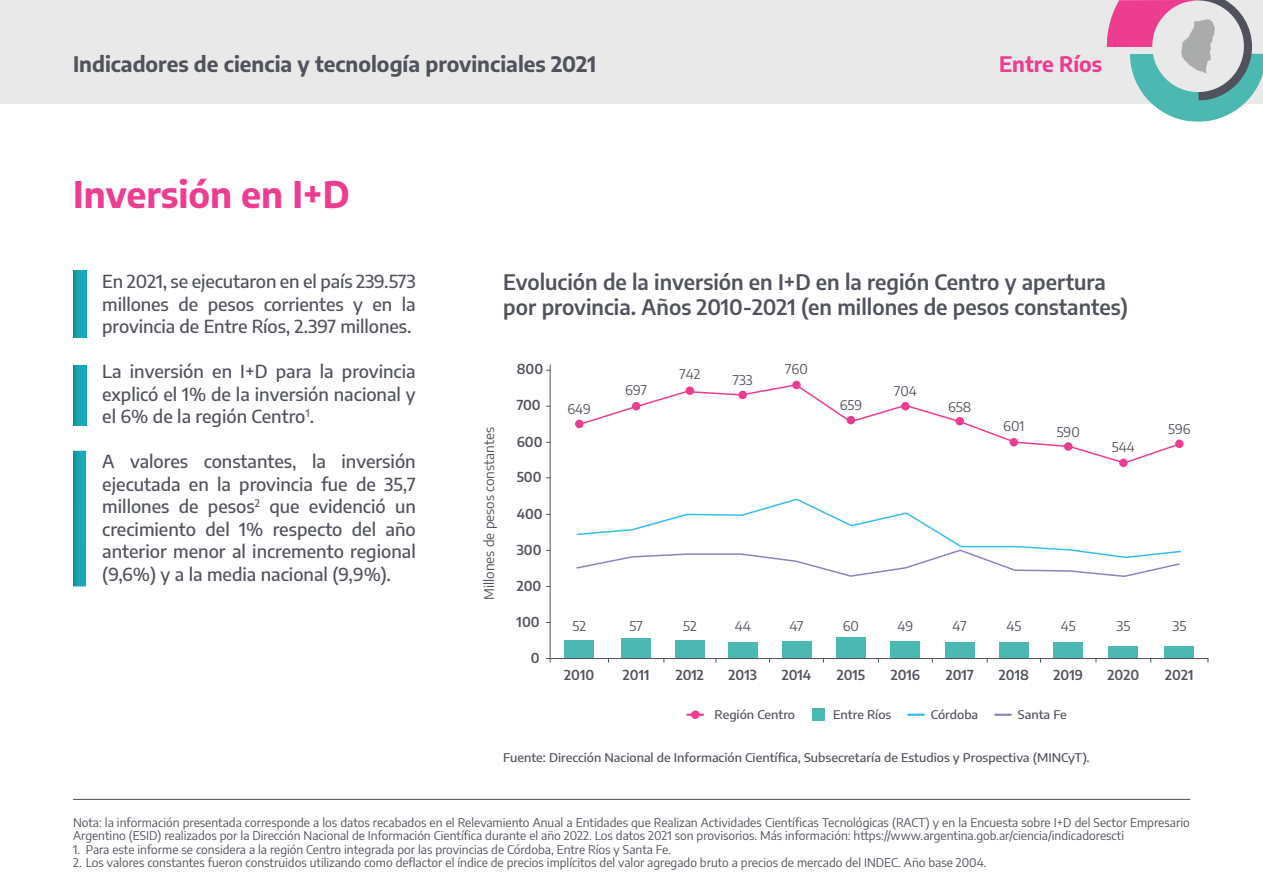
<style>
.page{position:relative;width:1263px;height:893px;background:#fff}
.page>*{position:absolute;margin:0;border:0;box-sizing:border-box;transform-origin:0 0}
.t1{font:700 36px "Encode Sans";color:#ed3d90}
.t2{font:600 21px/25.2px "Encode Sans";color:#50535c}
.t3{font:700 21px "Encode Sans";color:#50535c}
.t4{font:700 21px "Encode Sans";color:#ed3d90}
.t5{font:500 18px/22.5px "Encode Sans";color:#50535c;text-align:justify}
.t6{font:13.5px "Encode Sans";color:#50535c}
.t7{font:600 13.5px "Encode Sans";color:#50535c}
.t8{font:12px/13.5px "Encode Sans";color:#50535c}
.t9{font:500 12px "Encode Sans";color:#50535c;scale:1.05 1}
</style>
<div class="page">
<div style="left:0;top:0;width:1263px;height:103px;background:#e9e9e9"></div>
<svg style="left:1107px;top:0;width:156px;height:122px"></svg>
<svg style="left:73px;top:366px;width:13px;height:59px"></svg>
<svg style="left:73px;top:270px;width:13px;height:67px"></svg>
<svg style="left:73px;top:451px;width:13px;height:135px;background:#16a2ab"></svg>
<hr style="left:73px;top:799px;width:1117px;height:1px;background:#50535c">
<hr style="left:550px;top:365px;width:1px;height:297px;background:#50535c">
<svg style="left:687px;top:714px;width:16px;height:2px"></svg>
<div style="left:691px;top:710px;width:8px;height:9px;background:#ed3d90;border-radius:50%"></div>
<div style="left:812px;top:709px;width:12px;height:12px;background:#4bb9b1"></div>
<svg style="left:908px;top:714px;width:16px;height:2px"></svg>
<svg style="left:995px;top:714px;width:16px;height:2px"></svg>
<div style="left:1119px;top:459px;width:9px;height:8px;background:#ed3d90;border-radius:50%"></div>
<div style="left:1175px;top:439px;width:8px;height:9px;background:#ed3d90;border-radius:50%"></div>
<svg style="left:792px;top:381px;width:9px;height:8px"></svg>
<svg style="left:575px;top:383px;width:606px;height:81px"></svg>
<div style="left:564px;top:640px;width:30px;height:19px;background:#4bb9b1"></div>
<div style="left:621px;top:638px;width:30px;height:21px;background:#4bb9b1"></div>
<div style="left:675px;top:640px;width:30px;height:19px;background:#4bb9b1"></div>
<div style="left:728px;top:642px;width:30px;height:17px;background:#4bb9b1"></div>
<div style="left:836px;top:637px;width:30px;height:22px;background:#4bb9b1"></div>
<div style="left:890px;top:641px;width:30px;height:18px;background:#4bb9b1"></div>
<div style="left:945px;top:642px;width:30px;height:17px;background:#4bb9b1"></div>
<div style="left:999px;top:642px;width:30px;height:17px;background:#4bb9b1"></div>
<div style="left:1053px;top:642px;width:30px;height:17px;background:#4bb9b1"></div>
<div style="left:1108px;top:646px;width:30px;height:13px;background:#4bb9b1"></div>
<div style="left:1164px;top:646px;width:30px;height:13px;background:#4bb9b1"></div>
<svg style="left:576px;top:498px;width:605px;height:79px"></svg>
<div style="left:782px;top:641px;width:29px;height:18px;background:#4bb9b1"></div>
<hr style="left:546px;top:658px;width:662px;height:1px;background:#50535c">
<h2 class="t3" style="left:73px;top:49px;width:525px">Indicadores de ciencia y tecnología provinciales 2021</h2>
<h2 class="t4" style="left:999px;top:49px;width:105px">Entre Ríos</h2>
<h1 class="t1" style="left:73px;top:168px;width:278px">Inversión en I+D</h1>
<h3 class="t5" style="left:102px;top:270px;width:315px">En 2021, se ejecutaron en el país 239.573 millones de pesos corrientes y en la provincia de Entre Ríos, 2.397 millones.</h3>
<h3 class="t5" style="left:102px;top:360px;width:315px">La inversión en I+D para la provincia explicó el 1% de la inversión nacional y el 6% de la región Centro<sup>1</sup>.</h3>
<h3 class="t5" style="left:102px;top:450px;width:315px">A valores constantes, la inversión ejecutada en la provincia fue de 35,7 millones de pesos<sup>2</sup> que evidenció un crecimiento del 1% respecto del año anterior menor al incremento regional (9,6%) y a la media nacional (9,9%).</h3>
<h2 class="t2" style="left:503px;top:268px;width:626px">Evolución de la inversión en I+D en la región Centro y apertura por provincia. Años 2010-2021 (en millones de pesos constantes)</h2>
<p class="t6" style="left:480px;top:600px;width:174px;rotate:-90deg">Millones de pesos constantes</p>
<p class="t7" style="left:517px;top:360px;width:28px">800</p>
<p class="t7" style="left:517px;top:396px;width:25px">700</p>
<p class="t7" style="left:517px;top:432px;width:27px">600</p>
<p class="t7" style="left:517px;top:467px;width:26px">500</p>
<p class="t7" style="left:517px;top:504px;width:27px">400</p>
<p class="t7" style="left:517px;top:540px;width:26px">300</p>
<p class="t7" style="left:517px;top:576px;width:26px">200</p>
<p class="t7" style="left:517px;top:612px;width:25px">100</p>
<p class="t7" style="left:531px;top:648px;width:10px">0</p>
<p class="t6" style="left:567px;top:399px;width:25px">649</p>
<p class="t6" style="left:625px;top:380px;width:23px">697</p>
<p class="t6" style="left:679px;top:364px;width:22px">742</p>
<p class="t6" style="left:733px;top:370px;width:21px">733</p>
<p class="t6" style="left:785px;top:360px;width:24px">760</p>
<p class="t6" style="left:840px;top:396px;width:24px">659</p>
<p class="t6" style="left:894px;top:382px;width:24px">704</p>
<p class="t6" style="left:948px;top:397px;width:25px">658</p>
<p class="t6" style="left:1003px;top:417px;width:23px">601</p>
<p class="t6" style="left:1057px;top:423px;width:25px">590</p>
<p class="t6" style="left:1112px;top:438px;width:24px">544</p>
<p class="t6" style="left:1168px;top:420px;width:24px">596</p>
<p class="t6" style="left:572px;top:616px;width:15px">52</p>
<p class="t6" style="left:629px;top:616px;width:15px">57</p>
<p class="t6" style="left:683px;top:616px;width:15px">52</p>
<p class="t6" style="left:735px;top:616px;width:17px">44</p>
<p class="t6" style="left:789px;top:616px;width:16px">47</p>
<p class="t6" style="left:843px;top:616px;width:18px">60</p>
<p class="t6" style="left:897px;top:616px;width:17px">49</p>
<p class="t6" style="left:952px;top:616px;width:16px">47</p>
<p class="t6" style="left:1006px;top:616px;width:16px">45</p>
<p class="t6" style="left:1061px;top:616px;width:16px">45</p>
<p class="t6" style="left:1116px;top:616px;width:15px">35</p>
<p class="t6" style="left:1172px;top:616px;width:15px">35</p>
<p class="t7" style="left:564px;top:665px;width:32px">2010</p>
<p class="t7" style="left:623px;top:665px;width:28px">2011</p>
<p class="t7" style="left:676px;top:665px;width:30px">2012</p>
<p class="t7" style="left:728px;top:665px;width:30px">2013</p>
<p class="t7" style="left:782px;top:665px;width:31px">2014</p>
<p class="t7" style="left:837px;top:665px;width:30px">2015</p>
<p class="t7" style="left:891px;top:665px;width:31px">2016</p>
<p class="t7" style="left:946px;top:665px;width:29px">2017</p>
<p class="t7" style="left:999px;top:665px;width:32px">2018</p>
<p class="t7" style="left:1053px;top:665px;width:31px">2019</p>
<p class="t7" style="left:1107px;top:665px;width:33px">2020</p>
<p class="t7" style="left:1165px;top:665px;width:30px">2021</p>
<p class="t9" style="left:714px;top:706px;width:78px">Región Centro</p>
<p class="t9" style="left:833px;top:706px;width:57px">Entre Ríos</p>
<p class="t9" style="left:931px;top:706px;width:47px">Córdoba</p>
<p class="t9" style="left:1018px;top:706px;width:48px">Santa Fe</p>
<p class="t9" style="left:503px;top:749px;width:560px">Fuente: Dirección Nacional de Información Científica, Subsecretaría de Estudios y Prospectiva (MINCyT).</p>
<p class="t8" style="left:73px;top:815px;width:1118px">Nota: la información presentada corresponde a los datos recabados en el Relevamiento Anual a Entidades que Realizan Actividades Científicas Tecnológicas (RACT) y en la Encuesta sobre I+D del Sector Empresario<br>Argentino (ESID) realizados por la Dirección Nacional de Información Científica durante el año 2022. Los datos 2021 son provisorios. Más información: https://www.argentina.gob.ar/ciencia/indicadorescti</p>
<p class="t8" style="left:73px;top:842px;width:600px">1. Para este informe se considera a la región Centro integrada por las provincias de Córdoba, Entre Ríos y Santa Fe.</p>
<p class="t8" style="left:73px;top:856px;width:915px">2. Los valores constantes fueron construidos utilizando como deflactor el índice de precios implícitos del valor agregado bruto a precios de mercado del INDEC. Año base 2004.</p>
</div>
